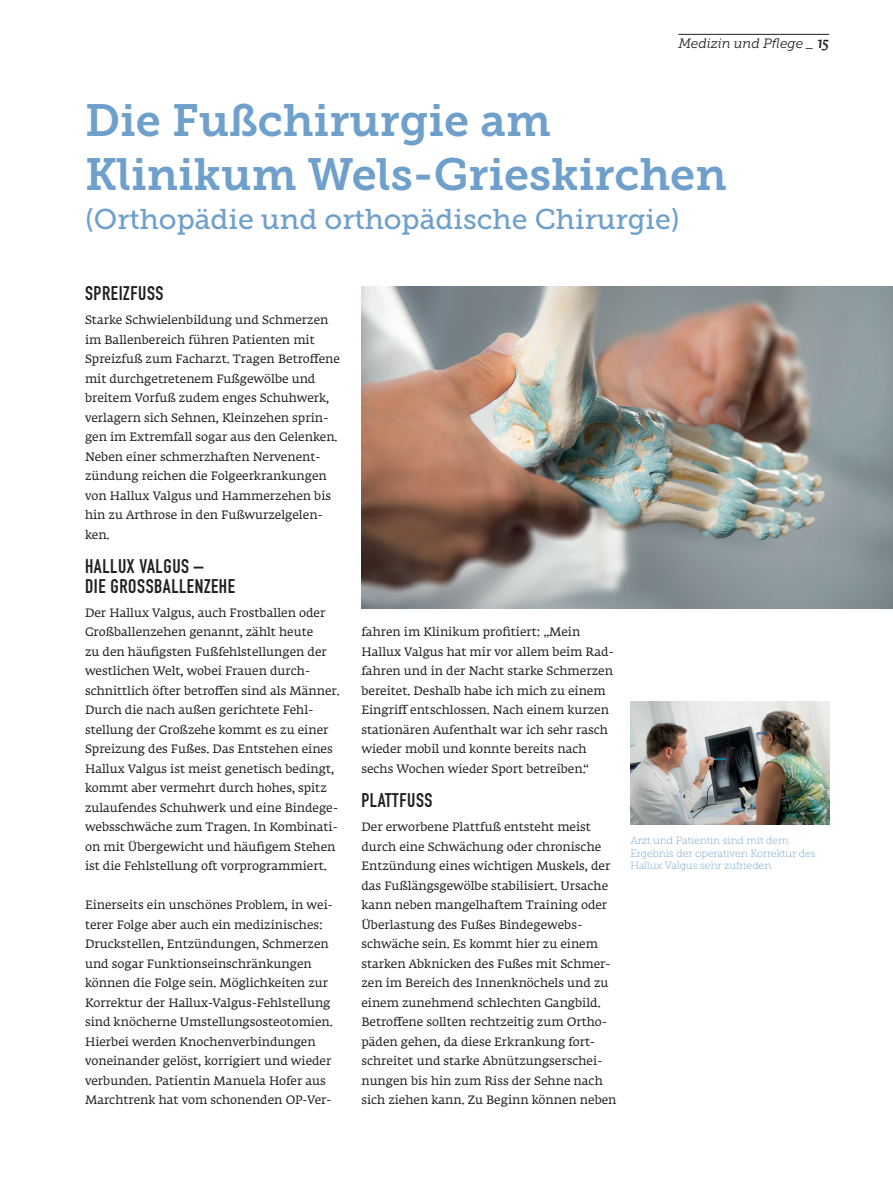
<style>
.page{position:relative;width:893px;height:1191px;background:#fff}
.page>*{position:absolute;margin:0;border:0;box-sizing:border-box;transform-origin:0 0}
.t1{font:45px/54px "Museo Slab 700";color:#6fa0cb}
.t2{font:28.5px "Museo Slab 500";color:#6fa0cb}
.t3{font:19.5px/19.5px "DIN Engschrift";letter-spacing:.03em;color:#231f20}
.t4{font:italic 13.5px "Museo Slab 300";color:#231f20}
.t5{font:12px/19.5px "Fedra Serif A Std";color:#231f20}
.t6{font:10.5px/12.6px "Museo Slab 100";color:#6fa0cb}
.s1{font-family:"Fedra Serif A Std Demi";font-size:15px}
</style>
<div class="page">
<hr style="left:678px;top:34px;width:151px;height:1px;background:#231f20">
<img style="left:361px;top:286px;width:532px;height:322px">
<img style="left:630px;top:702px;width:199px;height:122px">
<p class="t4" style="left:678px;top:36px;width:152px">Medizin und Pflege _ <span class="s1">15</span></p>
<h1 class="t1" style="left:85px;top:94px;width:643px">Die Fußchirurgie am<br>Klinikum Wels-Grieskirchen</h1>
<h2 class="t2" style="left:85px;top:203px;width:596px">(Orthopädie und orthopädische Chirurgie)</h2>
<h3 class="t3" style="left:85px;top:284px;width:71px">SPREIZFUSS</h3>
<p class="t5" style="left:85px;top:311px;width:256px">Starke Schwielenbildung und Schmerzen im Ballenbereich führen Patienten mit Spreizfuß zum Facharzt. Tragen Betroffene mit durchgetretenem Fußgewölbe und breitem Vorfuß zudem enges Schuhwerk, verlagern sich Sehnen, Kleinzehen sprin&shy;gen im Extremfall sogar aus den Gelenken.<br>Neben einer schmerzhaften Nervenent&shy;zündung reichen die Folgeerkrankungen von Hallux Valgus und Hammerzehen bis hin zu Arthrose in den Fußwurzelgelen&shy;ken.</p>
<h3 class="t3" style="left:85px;top:557px;width:150px">HALLUX VALGUS –<br>DIE GROSSBALLENZEHE</h3>
<p class="t5" style="left:85px;top:604px;width:256px">Der Hallux Valgus, auch Frostballen oder Großballenzehen genannt, zählt heute<br>zu den häufigsten Fußfehlstellungen der westlichen Welt, wobei Frauen durch&shy;schnittlich öfter betroffen sind als Männer.<br>Durch die nach außen gerichtete Fehl&shy;stellung der Großzehe kommt es zu einer Spreizung des Fußes. Das Entstehen eines Hallux Valgus ist meist genetisch bedingt, kommt aber vermehrt durch hohes, spitz zulaufendes Schuhwerk und eine Bindege&shy;websschwäche zum Tragen. In Kombinati&shy;on mit Übergewicht und häufigem Stehen ist die Fehlstellung oft vorprogrammiert.</p>
<p class="t5" style="left:85px;top:896px;width:250px">Einerseits ein unschönes Problem, in wei&shy;terer Folge aber auch ein medizinisches:<br>Druckstellen, Entzündungen, Schmerzen und sogar Funktionseinschränkungen können die Folge sein. Möglichkeiten zur Korrektur der Hallux-Valgus-Fehlstellung sind knöcherne Umstellungsosteotomien.<br>Hierbei werden Knochenverbindungen voneinander gelöst, korrigiert und wieder verbunden. Patientin Manuela Hofer aus Marchtrenk hat vom schonenden OP-Ver-</p>
<p class="t5" style="left:361px;top:623px;width:254px">fahren im Klinikum profitiert: „Mein Hallux Valgus hat mir vor allem beim Rad&shy;fahren und in der Nacht starke Schmerzen bereitet. Deshalb habe ich mich zu einem Eingriff entschlossen. Nach einem kurzen stationären Aufenthalt war ich sehr rasch wieder mobil und konnte bereits nach sechs Wochen wieder Sport betreiben.“</p>
<h3 class="t3" style="left:361px;top:791px;width:64px">PLATTFUSS</h3>
<p class="t5" style="left:361px;top:818px;width:257px">Der erworbene Plattfuß entsteht meist durch eine Schwächung oder chronische Entzündung eines wichtigen Muskels, der das Fußlängsgewölbe stabilisiert. Ursache kann neben mangelhaftem Training oder Überlastung des Fußes Bindegewebs&shy;schwäche sein. Es kommt hier zu einem starken Abknicken des Fußes mit Schmer&shy;zen im Bereich des Innenknöchels und zu einem zunehmend schlechten Gangbild.<br>Betroffene sollten rechtzeitig zum Ortho&shy;päden gehen, da diese Erkrankung fort&shy;schreitet und starke Abnützungserschei&shy;nungen bis hin zum Riss der Sehne nach sich ziehen kann. Zu Beginn können neben</p>
<p class="t6" style="left:630px;top:834px;width:187px">Arzt und Patientin sind mit dem<br>Ergebnis der operativen Korrektur des<br>Hallux Valgus sehr zufrieden</p>
</div>
